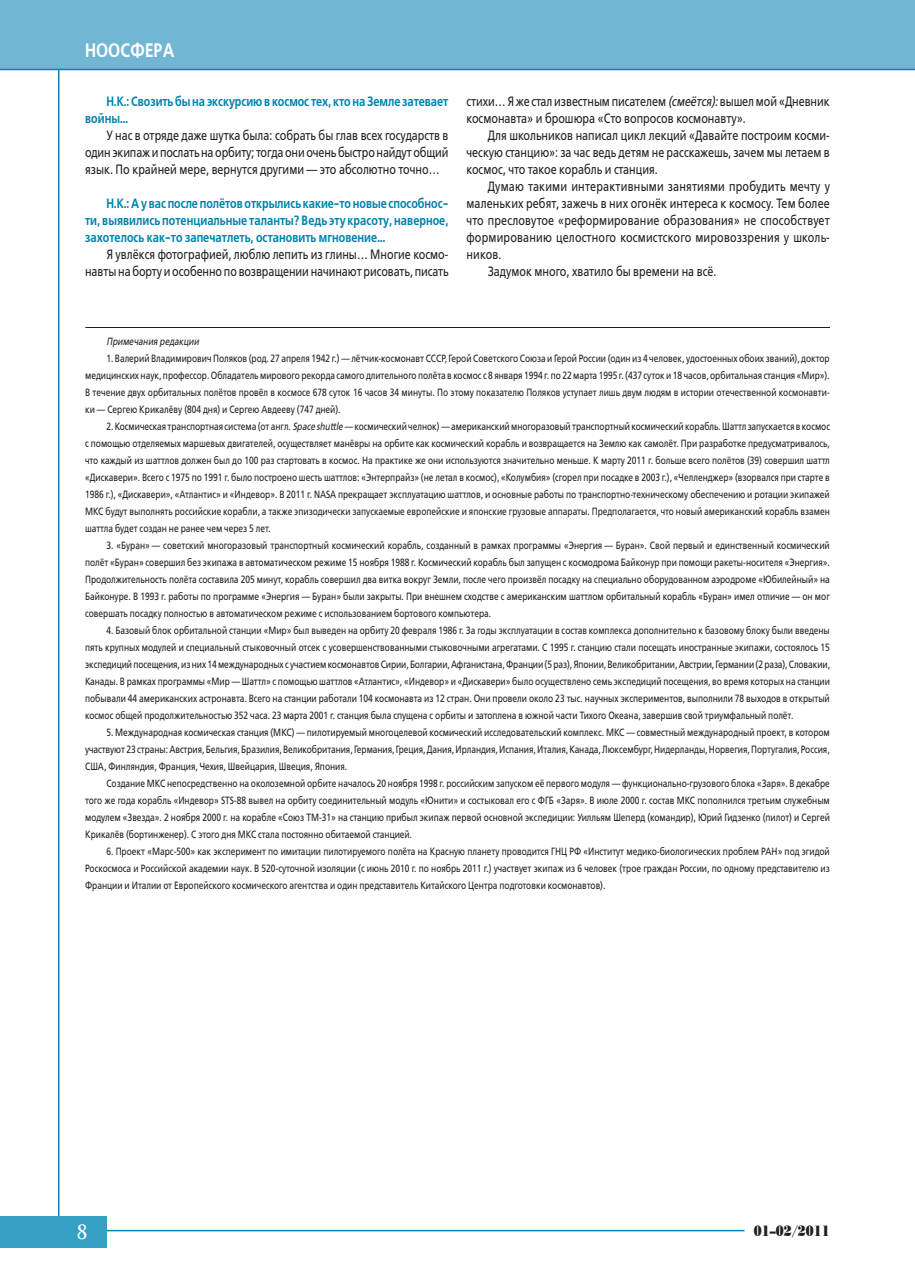
<style>
.page{position:relative;width:915px;height:1276px;background:#fff}
.page>*{position:absolute;margin:0;border:0;box-sizing:border-box;transform-origin:0 0}
.t1{font:700 19.5px "Free Set C";color:#fff;scale:.8 1}
.t2{font:15px "Poster Bodoni BT";color:#231f20;scale:.8 1}
.t3{font:13.5px/17px "Free Set C";color:#231f20;text-align:justify;scale:.8 1}
.t4{font:700 13.5px/17px "Free Set C";color:#0083ad;scale:.8 1}
.t5{font:10.5px/17px "Free Set C";color:#231f20;text-align:justify;scale:.8 1}
.t6{font:italic 10.5px "Free Set C";color:#231f20;scale:.8 1}
.s1{font-style:italic}
</style>
<div class="page">
<hr style="left:64px;top:1229px;width:680px;height:2px;background:#0083ad">
<hr style="left:58px;top:66px;width:1px;height:1161px;background:#0083ad">
<div style="left:0;top:1216px;width:106px;height:32px;background:#34a0c4"></div>
<div style="left:0;top:0;width:914px;height:70px;background:#71b6d3"></div>
<hr style="left:0;top:69px;width:914px;height:1px;background:#0083ad">
<hr style="left:914px;top:0;width:1px;height:70px;background:#71b6d3">
<hr style="left:85px;top:327px;width:744px;height:1px;background:#231f20">
<h1 class="t1" style="left:85px;top:39px;width:113px">Ноосфера</h1>
<p class="t4" style="left:85px;top:94px;width:455px;text-indent:21px">Н.К.: Свозить бы на экскурсию в космос тех, кто на Земле затевает войны…</p>
<p class="t3" style="left:85px;top:127px;width:455px;text-indent:21px">У нас в отряде даже шутка была: собрать бы глав всех государств в один экипаж и послать на орбиту; тогда они очень быстро найдут общий язык. По крайней мере, вернутся другими — это абсолютно точно…</p>
<p class="t4" style="left:85px;top:196px;width:455px;text-align:justify;text-indent:21px">Н.К.: А у вас после полётов открылись какие-то новые способнос&shy;ти, выявились потенциальные таланты? Ведь эту красоту, наверное, захотелось как-то запечатлеть, остановить мгновение…</p>
<p class="t3" style="left:85px;top:246px;width:456px;text-align:right">Я увлёкся фотографией, люблю лепить из глины… Многие космо&shy;навты на борту и особенно по возвращении начинают рисовать, писать</p>
<p class="t3" style="left:466px;top:93px;width:455px">стихи… Я же стал известным писателем <span class="s1">(смеётся):</span> вышел мой «Дневник космонавта» и брошюра «Сто вопросов космонавту».</p>
<p class="t3" style="left:466px;top:127px;width:455px;text-indent:21px">Для школьников написал цикл лекций «Давайте построим косми&shy;ческую станцию»: за час ведь детям не расскажешь, зачем мы летаем в космос, что такое корабль и станция.</p>
<p class="t3" style="left:487px;top:178px;width:429px">Думаю такими интерактивными занятиями пробудить мечту у</p>
<p class="t3" style="left:466px;top:195px;width:455px">маленьких ребят, зажечь в них огонёк интереса к космосу. Тем более</p>
<p class="t3" style="left:466px;top:212px;width:455px">что пресловутое «реформирование образования» не способствует</p>
<p class="t3" style="left:466px;top:229px;width:455px">формированию целостного космистского мировоззрения у школь-</p>
<p class="t3" style="left:466px;top:246px;width:45px">ников.</p>
<p class="t3" style="left:487px;top:263px;width:287px">Задумок много, хватило бы времени на всё.</p>
<p class="t6" style="left:106px;top:335px;width:117px">Примечания редакции</p>
<p class="t5" style="left:85px;top:349px;width:932px;text-indent:21px">1. Валерий Владимирович Поляков (род. 27 апреля 1942 г.) — лётчик-космонавт СССР, Герой Советского Союза и Герой России (один из 4 человек, удостоенных обоих званий), доктор медицинских наук, профессор. Обладатель мирового рекорда самого длительного полёта в космос с 8 января 1994 г. по 22 марта 1995 г. (437 суток и 18 часов, орбитальная станция «Мир»).<br>В течение двух орбитальных полётов провёл в космосе 678 суток 16 часов 34 минуты. По этому показателю Поляков уступает лишь двум людям в истории отечественной космонавти&shy;ки — Сергею Крикалёву (804 дня) и Сергею Авдееву (747 дней).</p>
<p class="t5" style="left:85px;top:417px;width:932px;text-indent:21px">2. Космическая транспортная система (от англ. <span class="s1">Space shuttle</span> — космический челнок) — американский многоразовый транспортный космический корабль. Шаттл запускается в космос с помощью отделяемых маршевых двигателей, осуществляет манёвры на орбите как космический корабль и возвращается на Землю как самолёт. При разработке предусматривалось, что каждый из шаттлов должен был до 100 раз стартовать в космос. На практике же они используются значительно меньше. К марту 2011 г. больше всего полётов (39) совершил шаттл «Дискавери». Всего с 1975 по 1991 г. было построено шесть шаттлов: «Энтерпрайз» (не летал в космос), «Колумбия» (сгорел при посадке в 2003 г.), «Челленджер» (взорвался при старте в 1986 г.), «Дискавери», «Атлантис» и «Индевор». В 2011 г. NASA прекращает эксплуатацию шаттлов, и основные работы по транспортно-техническому обеспечению и ротации экипажей МКС будут выполнять российские корабли, а также эпизодически запускаемые европейские и японские грузовые аппараты. Предполагается, что новый американский корабль взамен шаттла будет создан не ранее чем через 5 лет.</p>
<p class="t5" style="left:85px;top:537px;width:932px;text-indent:21px">3. «Буран» — советский многоразовый транспортный космический корабль, созданный в рамках программы «Энергия — Буран». Свой первый и единственный космический полёт «Буран» совершил без экипажа в автоматическом режиме 15 ноября 1988 г. Космический корабль был запущен с космодрома Байконур при помощи ракеты-носителя «Энергия».<br>Продолжительность полёта составила 205 минут, корабль совершил два витка вокруг Земли, после чего произвёл посадку на специально оборудованном аэродроме «Юбилейный» на Байконуре. В 1993 г. работы по программе «Энергия — Буран» были закрыты. При внешнем сходстве с американским шаттлом орбитальный корабль «Буран» имел отличие — он мог совершать посадку полностью в автоматическом режиме с использованием бортового компьютера.</p>
<p class="t5" style="left:85px;top:622px;width:932px;text-indent:21px">4. Базовый блок орбитальной станции «Мир» был выведен на орбиту 20 февраля 1986 г. За годы эксплуатации в состав комплекса дополнительно к базовому блоку были введены пять крупных модулей и специальный стыковочный отсек с усовершенствованными стыковочными агрегатами. С 1995 г. станцию стали посещать иностранные экипажи, состоялось 15 экспедиций посещения, из них 14 международных с участием космонавтов Сирии, Болгарии, Афганистана, Франции (5 раз), Японии, Великобритании, Австрии, Германии (2 раза), Словакии, Канады. В рамках программы «Мир — Шаттл» с помощью шаттлов «Атлантис», «Индевор» и «Дискавери» было осуществлено семь экспедиций посещения, во время которых на станции побывали 44 американских астронавта. Всего на станции работали 104 космонавта из 12 стран. Они провели около 23 тыс. научных экспериментов, выполнили 78 выходов в открытый космос общей продолжительностью 352 часа. 23 марта 2001 г. станция была спущена с орбиты и затоплена в южной части Тихого Океана, завершив свой триумфальный полёт.</p>
<p class="t5" style="left:85px;top:724px;width:932px;text-indent:21px">5. Международная космическая станция (МКС) — пилотируемый многоцелевой космический исследовательский комплекс. МКС — совместный международный проект, в котором участвуют 23 страны: Австрия, Бельгия, Бразилия, Великобритания, Германия, Греция, Дания, Ирландия, Испания, Италия, Канада, Люксембург, Нидерланды, Норвегия, Португалия, Россия, США, Финляндия, Франция, Чехия, Швейцария, Швеция, Япония.</p>
<p class="t5" style="left:85px;top:775px;width:932px;text-indent:21px">Создание МКС непосредственно на околоземной орбите началось 20 ноября 1998 г. российским запуском её первого модуля — функционально-грузового блока «Заря». В декабре того же года корабль «Индевор» STS-88 вывел на орбиту соединительный модуль «Юнити» и состыковал его с ФГБ «Заря». В июле 2000 г. состав МКС пополнился третьим служебным модулем «Звезда». 2 ноября 2000 г. на корабле «Союз ТМ-31» на станцию прибыл экипаж первой основной экспедиции: Уилльям Шеперд (командир), Юрий Гидзенко (пилот) и Сергей Крикалёв (бортинженер). С этого дня МКС стала постоянно обитаемой станцией.</p>
<p class="t5" style="left:85px;top:843px;width:932px;text-indent:21px">6. Проект «Марс-500» как эксперимент по имитации пилотируемого полёта на Красную планету проводится ГНЦ РФ «Институт медико-биологических проблем РАН» под эгидой Роскосмоса и Российской академии наук. В 520-суточной изоляции (с июнь 2010 г. по ноябрь 2011 г.) участвует экипаж из 6 человек (трое граждан России, по одному представителю из Франции и Италии от Европейского космического агентства и один представитель Китайского Центра подготовки космонавтов).</p>
<h2 class="t2" style="left:753px;top:1220px;width:96px">01–02/2011</h2>
</div>
